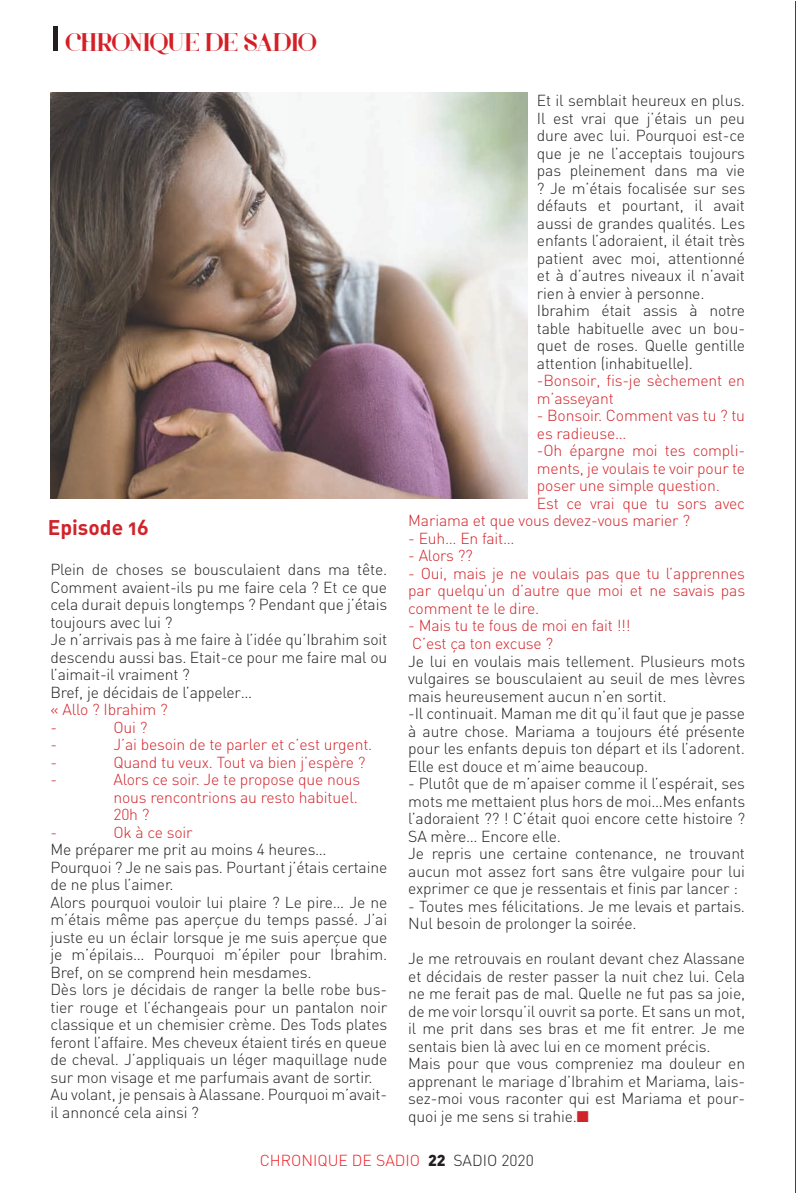
<style>
.page{position:relative;width:796px;height:1193px;background:#fff}
.page>*{position:absolute;margin:0;border:0;box-sizing:border-box;transform-origin:0 0}
.t1{font:26.25px "Voor";letter-spacing:-.03em;color:#d51f26}
.t2{font:21px "DIN Bold Alternate";color:#d1232a}
.t3{font:300 15.75px/17.5px "DIN";letter-spacing:-.01em;color:#231f20}
.t4{font:300 15.75px/17.5px "DIN";letter-spacing:-.01em;color:#d1232a}
.t5{font:300 15.75px "DIN";color:#ee1d23}
.s1{color:#d1232a}
.s2{font-weight:900;color:#231f20}
.s3{color:#231f20}
</style>
<div class="page">
<hr style="left:795px;top:1px;width:1px;height:1192px;background:#005775">
<div style="left:53px;top:26px;width:5px;height:25px;background:#231f20"></div>
<img style="left:50px;top:93px;width:477px;height:405px">
<h1 class="t1" style="left:65px;top:26px;width:253px">CHRONIQUE DE SADIO</h1>
<h2 class="t2" style="left:48px;top:514px;width:103px">Episode 16</h2>
<p class="t3" style="left:50px;top:560px;width:338px">Plein de choses se bousculaient dans ma tête.<br>Comment avaient-ils pu me faire cela ? Et ce que cela durait depuis longtemps ? Pendant que j’étais toujours avec lui ?<br>Je n’arrivais pas à me faire à l’idée qu’Ibrahim soit descendu aussi bas. Etait-ce pour me faire mal ou l’aimait-il vraiment ?<br>Bref, je décidais de l’appeler…</p>
<p class="t4" style="left:50px;top:700px;width:119px">« Allo ? Ibrahim ? -</p>
<p class="t4" style="left:113px;top:718px;width:36px">Oui ?</p>
<p class="t4" style="left:50px;top:735px;width:8px">-</p>
<p class="t4" style="left:113px;top:735px;width:260px">J’ai besoin de te parler et c’est urgent.</p>
<p class="t4" style="left:50px;top:753px;width:8px">-</p>
<p class="t4" style="left:113px;top:753px;width:254px">Quand tu veux. Tout va bien j’espère ?</p>
<p class="t4" style="left:50px;top:770px;width:8px">-</p>
<p class="t4" style="left:113px;top:770px;width:248px">Alors ce soir. Je te propose que nous nous rencontrions au resto habituel.<br>20h ?</p>
<p class="t4" style="left:50px;top:823px;width:8px">-</p>
<p class="t4" style="left:113px;top:823px;width:81px">Ok à ce soir</p>
<p class="t3" style="left:50px;top:840px;width:338px">Me préparer me prit au moins 4 heures… Pourquoi ? Je ne sais pas. Pourtant j’étais certaine de ne plus l’aimer.<br>Alors pourquoi vouloir lui plaire ? Le pire… Je ne m’étais même pas aperçue du temps passé. J’ai juste eu un éclair lorsque je me suis aperçue que je m’épilais… Pourquoi m’épiler pour Ibrahim.<br>Bref, on se comprend hein mesdames.<br>Dès lors je décidais de ranger la belle robe bus&shy;tier rouge et l’échangeais pour un pantalon noir classique et un chemisier crème. Des Tods plates feront l’affaire. Mes cheveux étaient tirés en queue de cheval. J’appliquais un léger maquillage nude sur mon visage et me parfumais avant de sortir.<br>Au volant, je pensais à Alassane. Pourquoi m’avait&shy;il annoncé cela ainsi ?</p>
<p class="t3" style="left:537px;top:92px;width:210px">Et il semblait heureux en plus.<br>Il est vrai que j’étais un peu dure avec lui. Pourquoi est-ce que je ne l’acceptais toujours pas pleinement dans ma vie ? Je m’étais focalisée sur ses défauts et pourtant, il avait aussi de grandes qualités. Les enfants l’adoraient, il était très patient avec moi, attentionné et à d’autres niveaux il n’avait rien à envier à personne.<br>Ibrahim était assis à notre table habituelle avec un bou&shy;quet de roses. Quelle gentille attention (inhabituelle).</p>
<p class="t4" style="left:537px;top:372px;width:210px">-Bonsoir, fis-je sèchement en m’asseyant</p>
<p class="t4" style="left:537px;top:407px;width:210px">- Bonsoir. Comment vas tu ? tu</p>
<p class="t4" style="left:537px;top:424px;width:91px">es radieuse…</p>
<p class="t4" style="left:537px;top:442px;width:210px">-Oh épargne moi tes compli-</p>
<p class="t4" style="left:537px;top:459px;width:210px">ments, je voulais te voir pour te</p>
<p class="t4" style="left:537px;top:477px;width:184px">poser une simple question.</p>
<p class="t4" style="left:537px;top:494px;width:210px">Est ce vrai que tu sors avec</p>
<p class="t4" style="left:408px;top:512px;width:283px">Mariama et que vous devez-vous marier ?</p>
<p class="t4" style="left:408px;top:529px;width:108px">- Euh… En fait…</p>
<p class="t4" style="left:408px;top:547px;width:66px">- Alors ??</p>
<p class="t4" style="left:408px;top:564px;width:338px;text-align:justify">- Oui, mais je ne voulais pas que tu l’apprennes par quelqu’un d’autre que moi et ne savais pas comment te le dire.</p>
<p class="t4" style="left:408px;top:617px;width:224px">- Mais tu te fous de moi en fait !!!<br>C’est ça ton excuse ?</p>
<p class="t3" style="left:408px;top:652px;width:338px">Je lui en voulais mais tellement. Plusieurs mots vulgaires se bousculaient au seuil de mes lèvres mais heureusement aucun n’en sortit.<br>-Il continuait. Maman me dit qu’il faut que je passe à autre chose. Mariama a toujours été présente pour les enfants depuis ton départ et ils l’adorent.<br>Elle est douce et m’aime beaucoup.</p>
<p class="t3" style="left:408px;top:774px;width:338px">- Plutôt que de m’apaiser comme il l’espérait, ses mots me mettaient plus hors de moi…Mes enfants l’adoraient ?? ! C’était quoi encore cette histoire ?<br>SA mère… Encore elle.<br>Je repris une certaine contenance, ne trouvant aucun mot assez fort sans être vulgaire pour lui exprimer ce que je ressentais et finis par lancer :</p>
<p class="t3" style="left:408px;top:897px;width:338px">- Toutes mes félicitations. Je me levais et partais.<br>Nul besoin de prolonger la soirée.</p>
<p class="t3" style="left:408px;top:949px;width:338px">Je me retrouvais en roulant devant chez Alassane et décidais de rester passer la nuit chez lui. Cela ne me ferait pas de mal. Quelle ne fut pas sa joie, de me voir lorsqu’il ouvrit sa porte. Et sans un mot, il me prit dans ses bras et me fit entrer. Je me sentais bien là avec lui en ce moment précis.<br>Mais pour que vous compreniez ma douleur en apprenant le mariage d’Ibrahim et Mariama, lais&shy;sez-moi vous raconter qui est Mariama et pour&shy;quoi je me sens si trahie.<span class="s1">■</span></p>
<p class="t5" style="left:260px;top:1151px;width:276px">CHRONIQUE DE SADIO <span class="s2">22</span> <span class="s3">SADIO 2020</span></p>
</div>
